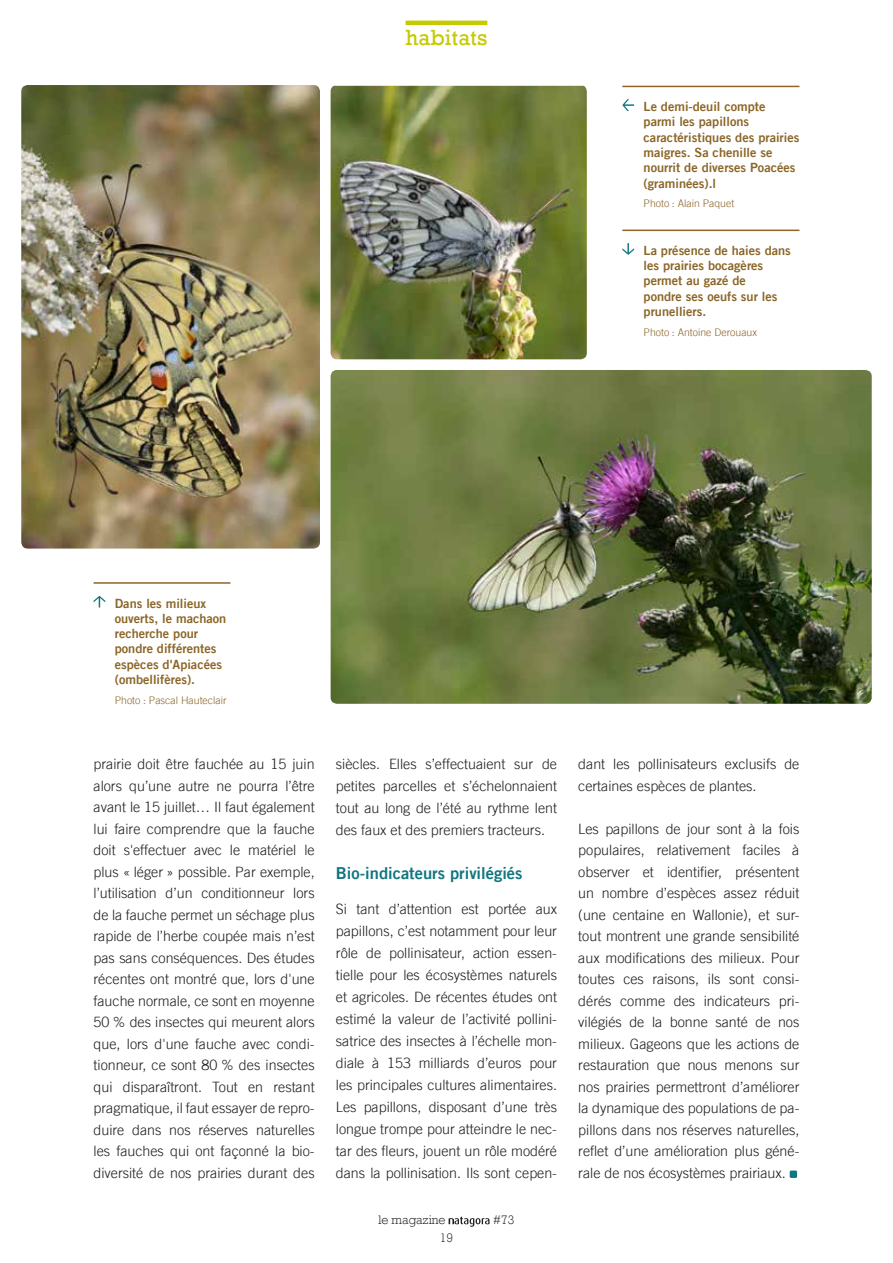
<style>
.page{position:relative;width:893px;height:1263px;background:#fff}
.page>*{position:absolute;margin:0;border:0;box-sizing:border-box;transform-origin:0 0}
.t1{font:22.5px "Rockwell";color:#c6ca00}
.t2{font:16.5px "Trade Gothic Bold Two";color:#10767f}
.t3{font:300 14.25px/21.5px "Trade Gothic";color:#1b1c20;text-align:justify}
.t4{font:12.75px/15.3px "Trade Gothic Bold Two";color:#8c6628}
.t5{font:300 12.6px "Rockwell";color:#1b1c20}
.t6{font:300 10.5px "Trade Gothic";color:#8c6628}
</style>
<div class="page">
<div style="left:790px;top:1170px;width:7px;height:8px;background:#10767f;border-radius:2px"></div>
<img style="left:21px;top:85px;width:299px;height:464px">
<img style="left:331px;top:86px;width:256px;height:273px">
<img style="left:331px;top:370px;width:541px;height:334px">
<hr style="left:622px;top:86px;width:177px;height:1px;background:#8c6628">
<svg style="left:622px;top:99px;width:12px;height:12px"></svg>
<hr style="left:622px;top:230px;width:177px;height:1px;background:#8c6628">
<svg style="left:622px;top:243px;width:12px;height:12px"></svg>
<hr style="left:94px;top:582px;width:136px;height:2px;background:#8c6628">
<svg style="left:94px;top:596px;width:11px;height:11px"></svg>
<svg style="left:449px;top:1216px;width:40px;height:11px"></svg>
<hr style="left:406px;top:21px;width:81px;height:4px;background:#c6ca00">
<h1 class="t1" style="left:406px;top:21px;width:83px">habitats</h1>
<p class="t4" style="left:644px;top:99px;width:157px">Le demi-deuil compte parmi les papillons caractéristiques des prairies maigres. Sa chenille se nourrit de diverses Poacées (graminées).l</p>
<p class="t6" style="left:644px;top:197px;width:92px">Photo : Alain Paquet</p>
<p class="t4" style="left:644px;top:242px;width:149px">La présence de haies dans les prairies bocagères permet au gazé de<br>pondre ses oeufs sur les prunelliers.</p>
<p class="t6" style="left:644px;top:326px;width:115px">Photo : Antoine Derouaux</p>
<p class="t4" style="left:115px;top:595px;width:113px">Dans les milieux ouverts, le machaon recherche pour pondre différentes espèces d'Apiacées (ombellifères).</p>
<p class="t6" style="left:115px;top:694px;width:113px">Photo : Pascal Hauteclair</p>
<p class="t3" style="left:94px;top:753px;width:223px">prairie doit être fauchée au 15 juin alors qu’une autre ne pourra l’être avant le 15 juillet… Il faut également lui faire comprendre que la fauche doit s'effectuer avec le matériel le plus « léger » possible. Par exemple, l’utilisation d’un conditionneur lors de la fauche permet un séchage plus rapide de l’herbe coupée mais n’est pas sans conséquences. Des études récentes ont montré que, lors d'une fauche normale, ce sont en moyenne 50 % des insectes qui meurent alors que, lors d'une fauche avec condi&shy;tionneur, ce sont 80 % des insectes qui disparaîtront. Tout en restant pragmatique, il faut essayer de repro&shy;duire dans nos réserves naturelles les fauches qui ont façonné la bio&shy;diversité de nos prairies durant des</p>
<p class="t3" style="left:336px;top:753px;width:223px;line-height:21.9px">siècles. Elles s’effectuaient sur de petites parcelles et s’échelonnaient tout au long de l’été au rythme lent des faux et des premiers tracteurs.</p>
<p class="t2" style="left:336px;top:863px;width:188px">Bio-indicateurs privilégiés</p>
<p class="t3" style="left:336px;top:898px;width:223px;line-height:21.9px">Si tant d’attention est portée aux papillons, c’est notamment pour leur rôle de pollinisateur, action essen&shy;tielle pour les écosystèmes naturels et agricoles. De récentes études ont estimé la valeur de l’activité pollini&shy;satrice des insectes à l’échelle mon&shy;diale à 153 milliards d’euros pour les principales cultures alimentaires.<br>Les papillons, disposant d’une très longue trompe pour atteindre le nec&shy;tar des fleurs, jouent un rôle modéré dans la pollinisation. Ils sont cepen-</p>
<p class="t5" style="left:378px;top:1211px;width:68px">le magazine</p>
<p class="t5" style="left:493px;top:1211px;width:23px">#73</p>
<p class="t5" style="left:440px;top:1228px;width:15px">19</p>
<p class="t3" style="left:578px;top:753px;width:223px">dant les pollinisateurs exclusifs de certaines espèces de plantes.</p>
<p class="t3" style="left:578px;top:818px;width:223px">Les papillons de jour sont à la fois populaires, relativement faciles à observer et identifier, présentent un nombre d’espèces assez réduit (une centaine en Wallonie), et sur&shy;tout montrent une grande sensibilité aux modifications des milieux. Pour toutes ces raisons, ils sont consi&shy;dérés comme des indicateurs pri&shy;vilégiés de la bonne santé de nos milieux. Gageons que les actions de restauration que nous menons sur nos prairies permettront d’améliorer la dynamique des populations de pa&shy;pillons dans nos réserves naturelles, reflet d’une amélioration plus géné&shy;rale de nos écosystèmes prairiaux.</p>
</div>
